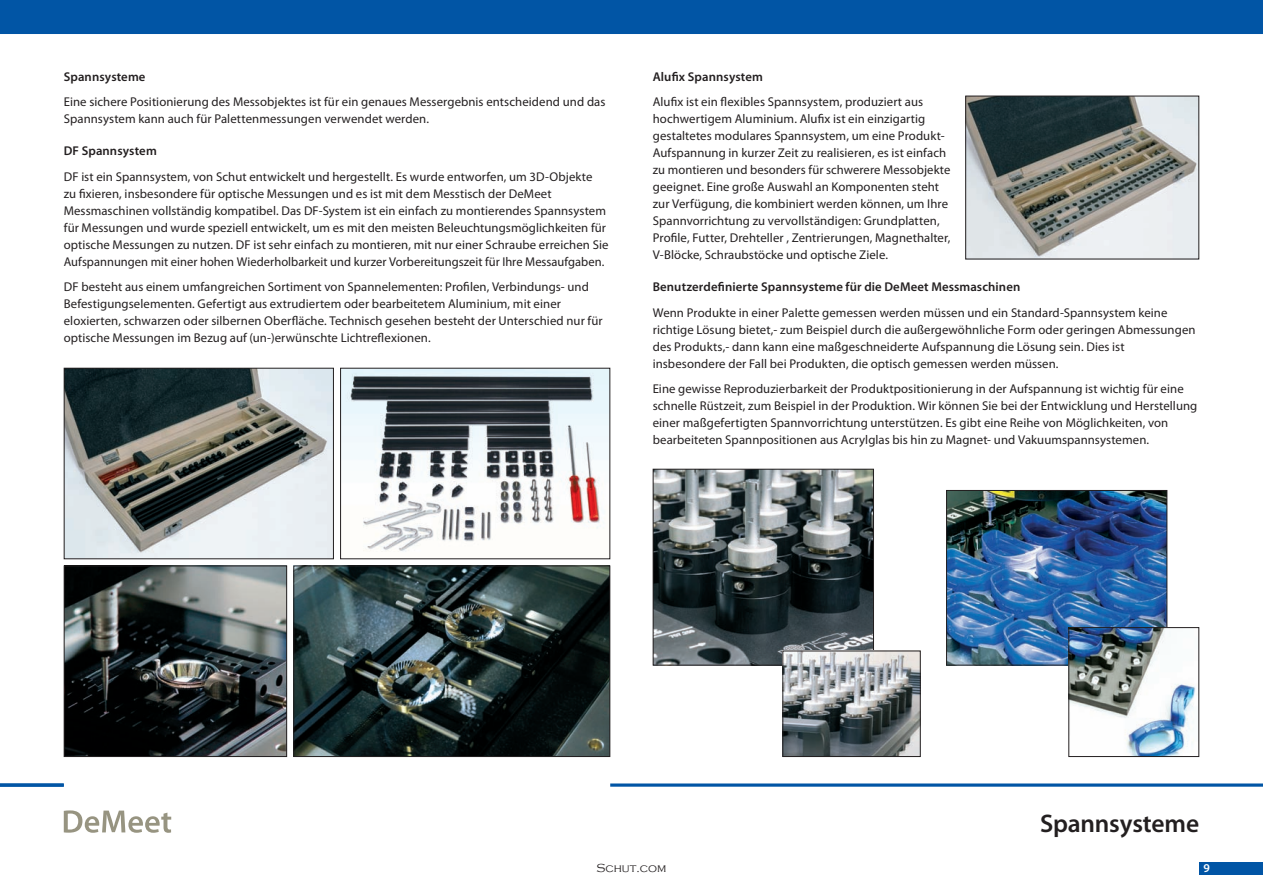
<style>
.page{position:relative;width:1263px;height:893px;background:#fff}
.page>*{position:absolute;margin:0;border:0;box-sizing:border-box;transform-origin:0 0}
.t1{font:600 25.5px "Myriad Pro";letter-spacing:-.01em;color:#231f20}
.t2{font:12.75px/17px "Myriad Pro";letter-spacing:.005em;color:#231f20}
.t3{font:600 12.75px "Myriad Pro";letter-spacing:.005em;color:#231f20}
.t4{font:300 12px "Copperplate Gothic";color:#231f20}
.t5{font:600 12px "Myriad Pro";color:#fff}
</style>
<div class="page">
<img style="left:948px;top:492px;width:217px;height:171px">
<div style="left:946px;top:490px;width:221px;height:175px;border:1px solid #231f20"></div>
<img style="left:655px;top:471px;width:217px;height:192px">
<div style="left:653px;top:469px;width:221px;height:196px;border:1px solid #231f20"></div>
<img style="left:66px;top:568px;width:219px;height:187px">
<div style="left:64px;top:566px;width:223px;height:191px;border:1px solid #231f20"></div>
<img style="left:342px;top:370px;width:266px;height:182px">
<img style="left:295px;top:568px;width:313px;height:187px">
<div style="left:293px;top:566px;width:317px;height:191px;border:1px solid #231f20"></div>
<img style="left:1070px;top:629px;width:126px;height:126px">
<div style="left:1068px;top:627px;width:131px;height:130px;border:1px solid #231f20"></div>
<img style="left:784px;top:653px;width:135px;height:102px">
<div style="left:782px;top:651px;width:139px;height:106px;border:1px solid #231f20"></div>
<img style="left:66px;top:370px;width:266px;height:187px">
<div style="left:64px;top:368px;width:270px;height:191px;border:1px solid #231f20"></div>
<img style="left:967px;top:98px;width:230px;height:159px">
<div style="left:965px;top:96px;width:234px;height:163px;border:1px solid #231f20"></div>
<div style="left:1199px;top:862px;width:64px;height:13px;background:#0155a5"></div>
<div style="left:0;top:0;width:1263px;height:34px;background:#0155a5"></div>
<svg style="left:0;top:783px;width:64px;height:4px"></svg>
<svg style="left:610px;top:783px;width:653px;height:4px;background:#3477b6"></svg>
<svg style="left:64px;top:810px;width:107px;height:23px"></svg>
<p class="t3" style="left:64px;top:68px;width:83px">Spannsysteme</p>
<p class="t2" style="left:64px;top:93px;width:543px">Eine sichere Positionierung des Messobjektes ist für ein genaues Messergebnis entscheidend und das<br>Spannsystem kann auch für Palettenmessungen verwendet werden.</p>
<p class="t3" style="left:64px;top:143px;width:95px">DF Spannsystem</p>
<p class="t2" style="left:64px;top:168px;width:546px">DF ist ein Spannsystem, von Schut entwickelt und hergestellt. Es wurde entworfen, um 3D-Objekte<br>zu fixieren, insbesondere für optische Messungen und es ist mit dem Messtisch der DeMeet Messmaschinen vollständig kompatibel. Das DF-System ist ein einfach zu montierendes Spannsystem für Messungen und wurde speziell entwickelt, um es mit den meisten Beleuchtungsmöglichkeiten für optische Messungen zu nutzen. DF ist sehr einfach zu montieren, mit nur einer Schraube erreichen Sie Aufspannungen mit einer hohen Wiederholbarkeit und kurzer Vorbereitungszeit für Ihre Messaufgaben.</p>
<p class="t2" style="left:64px;top:278px;width:540px">DF besteht aus einem umfangreichen Sortiment von Spannelementen: Profilen, Verbindungs- und Befestigungselementen. Gefertigt aus extrudiertem oder bearbeitetem Aluminium, mit einer eloxierten, schwarzen oder silbernen Oberfläche. Technisch gesehen besteht der Unterschied nur für optische Messungen im Bezug auf (un-)erwünschte Lichtreflexionen.</p>
<p class="t3" style="left:653px;top:68px;width:112px">Alufix Spannsystem</p>
<p class="t2" style="left:653px;top:93px;width:299px">Alufix ist ein flexibles Spannsystem, produziert aus hochwertigem Aluminium. Alufix ist ein einzigartig gestaltetes modulares Spannsystem, um eine Produkt-Aufspannung in kurzer Zeit zu realisieren, es ist einfach zu montieren und besonders für schwerere Messobjekte geeignet. Eine große Auswahl an Komponenten steht zur Verfügung, die kombiniert werden können, um Ihre Spannvorrichtung zu vervollständigen: Grundplatten, Profile, Futter, Drehteller , Zentrierungen, Magnethalter, V-Blöcke, Schraubstöcke und optische Ziele.</p>
<p class="t3" style="left:653px;top:279px;width:369px">Benutzerdefinierte Spannsysteme für die DeMeet Messmaschinen</p>
<p class="t2" style="left:653px;top:304px;width:544px">Wenn Produkte in einer Palette gemessen werden müssen und ein Standard-Spannsystem keine richtige Lösung bietet,- zum Beispiel durch die außergewöhnliche Form oder geringen Abmessungen des Produkts,- dann kann eine maßgeschneiderte Aufspannung die Lösung sein. Dies ist insbesondere der Fall bei Produkten, die optisch gemessen werden müssen.</p>
<p class="t2" style="left:653px;top:380px;width:546px">Eine gewisse Reproduzierbarkeit der Produktpositionierung in der Aufspannung ist wichtig für eine schnelle Rüstzeit, zum Beispiel in der Produktion. Wir können Sie bei der Entwicklung und Herstellung einer maßgefertigten Spannvorrichtung unterstützen. Es gibt eine Reihe von Möglichkeiten, von bearbeiteten Spannpositionen aus Acrylglas bis hin zu Magnet- und Vakuumspannsystemen.</p>
<h1 class="t1" style="left:1040px;top:808px;width:161px">Spannsysteme</h1>
<p class="t4" style="left:596px;top:861px;width:71px">Schut.com</p>
<p class="t5" style="left:1203px;top:860px;width:8px">9</p>
</div>
